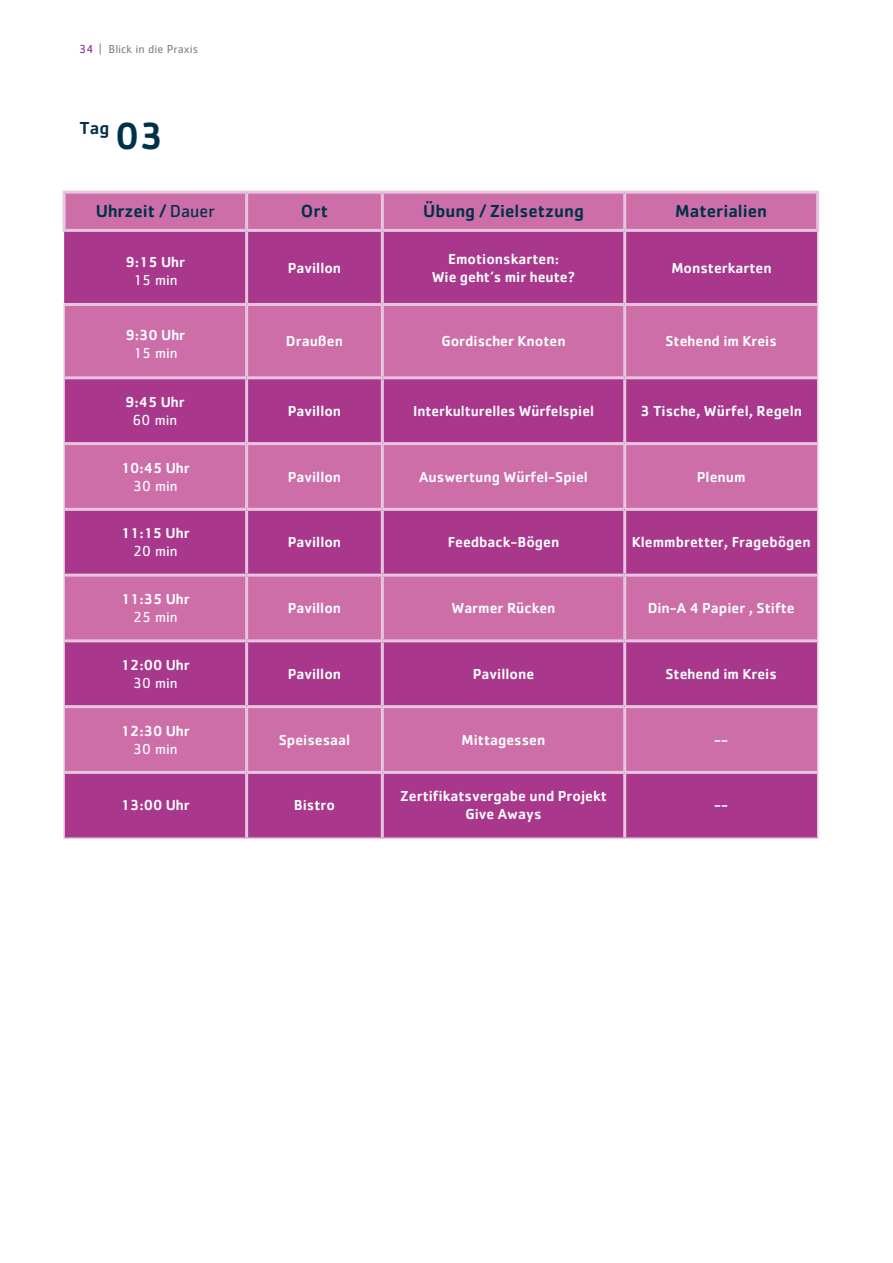
<style>
.page{position:relative;width:893px;height:1263px;background:#fff}
.page>*{position:absolute;margin:0;border:0;box-sizing:border-box;transform-origin:0 0}
.t1{font:500 18px "Cachet Std";color:#00314a}
.t2{font:500 15px/18px "Cachet Std";color:#fff;text-align:center}
.t3{font:15px "Cachet Std";color:#fff}
.t4{font:12px "Cachet Std";color:#878787}
.s1{color:#863399}
.s2{font-size:39px}
.s3{font-weight:400}
</style>
<div class="page">
<div style="left:66px;top:194px;width:750px;height:35px;background:#ce6ea9"></div>
<svg style="left:64px;top:232px;width:753px;height:605px;background:#b95099"></svg>
<hr style="left:381px;top:232px;width:3px;height:71px;background:#e7c5df">
<hr style="left:623px;top:232px;width:3px;height:71px;background:#e7c5df">
<hr style="left:63px;top:303px;width:184px;height:3px;background:#e7c5df">
<hr style="left:247px;top:303px;width:135px;height:3px;background:#e7c5df">
<hr style="left:245px;top:306px;width:3px;height:70px;background:#e7c5df">
<hr style="left:382px;top:303px;width:243px;height:3px;background:#e7c5df">
<hr style="left:381px;top:306px;width:3px;height:70px;background:#e7c5df">
<hr style="left:625px;top:303px;width:193px;height:3px;background:#e7c5df">
<hr style="left:623px;top:306px;width:3px;height:70px;background:#e7c5df">
<hr style="left:63px;top:376px;width:184px;height:3px;background:#e7c5df">
<hr style="left:247px;top:376px;width:135px;height:3px;background:#e7c5df">
<hr style="left:245px;top:379px;width:3px;height:63px;background:#e7c5df">
<hr style="left:382px;top:376px;width:243px;height:3px;background:#e7c5df">
<hr style="left:381px;top:379px;width:3px;height:63px;background:#e7c5df">
<hr style="left:625px;top:376px;width:193px;height:3px;background:#e7c5df">
<hr style="left:623px;top:379px;width:3px;height:63px;background:#e7c5df">
<hr style="left:63px;top:442px;width:184px;height:3px;background:#e7c5df">
<hr style="left:247px;top:442px;width:135px;height:3px;background:#e7c5df">
<hr style="left:245px;top:445px;width:3px;height:63px;background:#e7c5df">
<hr style="left:382px;top:442px;width:243px;height:3px;background:#e7c5df">
<hr style="left:381px;top:445px;width:3px;height:63px;background:#e7c5df">
<hr style="left:625px;top:442px;width:193px;height:3px;background:#e7c5df">
<hr style="left:623px;top:445px;width:3px;height:63px;background:#e7c5df">
<hr style="left:63px;top:508px;width:184px;height:3px;background:#e7c5df">
<hr style="left:247px;top:508px;width:135px;height:3px;background:#e7c5df">
<hr style="left:245px;top:511px;width:3px;height:63px;background:#e7c5df">
<hr style="left:382px;top:508px;width:243px;height:3px;background:#e7c5df">
<hr style="left:381px;top:511px;width:3px;height:63px;background:#e7c5df">
<hr style="left:625px;top:508px;width:193px;height:3px;background:#e7c5df">
<hr style="left:623px;top:511px;width:3px;height:63px;background:#e7c5df">
<hr style="left:63px;top:574px;width:184px;height:3px;background:#e7c5df">
<hr style="left:247px;top:574px;width:135px;height:3px;background:#e7c5df">
<hr style="left:245px;top:577px;width:3px;height:62px;background:#e7c5df">
<hr style="left:382px;top:574px;width:243px;height:3px;background:#e7c5df">
<hr style="left:381px;top:577px;width:3px;height:62px;background:#e7c5df">
<hr style="left:625px;top:574px;width:193px;height:3px;background:#e7c5df">
<hr style="left:623px;top:577px;width:3px;height:62px;background:#e7c5df">
<hr style="left:63px;top:639px;width:184px;height:3px;background:#e7c5df">
<hr style="left:247px;top:639px;width:135px;height:3px;background:#e7c5df">
<hr style="left:245px;top:642px;width:3px;height:63px;background:#e7c5df">
<hr style="left:382px;top:639px;width:243px;height:3px;background:#e7c5df">
<hr style="left:381px;top:642px;width:3px;height:63px;background:#e7c5df">
<hr style="left:625px;top:639px;width:193px;height:3px;background:#e7c5df">
<hr style="left:623px;top:642px;width:3px;height:63px;background:#e7c5df">
<hr style="left:63px;top:705px;width:184px;height:3px;background:#e7c5df">
<hr style="left:247px;top:705px;width:135px;height:3px;background:#e7c5df">
<hr style="left:245px;top:708px;width:3px;height:63px;background:#e7c5df">
<hr style="left:382px;top:705px;width:243px;height:3px;background:#e7c5df">
<hr style="left:381px;top:708px;width:3px;height:63px;background:#e7c5df">
<hr style="left:625px;top:705px;width:193px;height:3px;background:#e7c5df">
<hr style="left:623px;top:708px;width:3px;height:63px;background:#e7c5df">
<hr style="left:63px;top:771px;width:184px;height:3px;background:#e7c5df">
<hr style="left:247px;top:771px;width:135px;height:3px;background:#e7c5df">
<hr style="left:245px;top:774px;width:3px;height:63px;background:#e7c5df">
<hr style="left:382px;top:771px;width:243px;height:3px;background:#e7c5df">
<hr style="left:381px;top:774px;width:3px;height:63px;background:#e7c5df">
<hr style="left:625px;top:771px;width:193px;height:3px;background:#e7c5df">
<hr style="left:623px;top:774px;width:3px;height:63px;background:#e7c5df">
<hr style="left:817px;top:232px;width:1px;height:71px;background:#e7c5df">
<hr style="left:63px;top:306px;width:2px;height:70px;background:#e7c5df">
<hr style="left:817px;top:306px;width:1px;height:70px;background:#e7c5df">
<hr style="left:63px;top:379px;width:2px;height:63px;background:#e7c5df">
<hr style="left:817px;top:379px;width:1px;height:63px;background:#e7c5df">
<hr style="left:63px;top:445px;width:2px;height:63px;background:#e7c5df">
<hr style="left:817px;top:445px;width:1px;height:63px;background:#e7c5df">
<hr style="left:63px;top:511px;width:2px;height:63px;background:#e7c5df">
<hr style="left:817px;top:511px;width:1px;height:63px;background:#e7c5df">
<hr style="left:63px;top:577px;width:2px;height:62px;background:#e7c5df">
<hr style="left:817px;top:577px;width:1px;height:62px;background:#e7c5df">
<hr style="left:63px;top:642px;width:2px;height:63px;background:#e7c5df">
<hr style="left:817px;top:642px;width:1px;height:63px;background:#e7c5df">
<hr style="left:63px;top:708px;width:2px;height:63px;background:#e7c5df">
<hr style="left:817px;top:708px;width:1px;height:63px;background:#e7c5df">
<hr style="left:63px;top:774px;width:2px;height:63px;background:#e7c5df">
<hr style="left:817px;top:774px;width:1px;height:63px;background:#e7c5df">
<hr style="left:63px;top:837px;width:184px;height:2px;background:#e7c5df">
<hr style="left:247px;top:837px;width:135px;height:2px;background:#e7c5df">
<hr style="left:382px;top:837px;width:243px;height:2px;background:#e7c5df">
<hr style="left:625px;top:837px;width:193px;height:2px;background:#e7c5df">
<hr style="left:245px;top:232px;width:3px;height:71px;background:#e7c5df">
<hr style="left:63px;top:191px;width:184px;height:3px;background:#e7c5df">
<hr style="left:63px;top:194px;width:3px;height:35px;background:#e7c5df">
<hr style="left:63px;top:229px;width:184px;height:3px;background:#e7c5df">
<hr style="left:247px;top:191px;width:135px;height:3px;background:#e7c5df">
<hr style="left:245px;top:194px;width:3px;height:35px;background:#e7c5df">
<hr style="left:247px;top:229px;width:135px;height:3px;background:#e7c5df">
<hr style="left:382px;top:191px;width:243px;height:3px;background:#e7c5df">
<hr style="left:381px;top:194px;width:3px;height:35px;background:#e7c5df">
<hr style="left:382px;top:229px;width:243px;height:3px;background:#e7c5df">
<hr style="left:625px;top:191px;width:194px;height:3px;background:#e7c5df">
<hr style="left:623px;top:194px;width:3px;height:35px;background:#e7c5df">
<hr style="left:816px;top:194px;width:3px;height:35px;background:#e7c5df">
<hr style="left:625px;top:229px;width:194px;height:3px;background:#e7c5df">
<p class="t4" style="left:79px;top:42px;width:120px"><span class="s1">34</span> | Blick in die Praxis</p>
<p class="t1" style="left:80px;top:117px;width:86px">Tag <span class="s2">03</span></p>
<p class="t1" style="left:96px;top:200px;width:121px">Uhrzeit / <span class="s3">Dauer</span></p>
<p class="t1" style="left:301px;top:200px;width:29px">Ort</p>
<p class="t1" style="left:423px;top:200px;width:162px">Übung / Zielsetzung</p>
<p class="t1" style="left:675px;top:200px;width:93px">Materialien</p>
<p class="t2" style="left:126px;top:253px;width:61px">9:15 Uhr</p>
<p class="t3" style="left:133px;top:271px;width:46px">15 min</p>
<p class="t2" style="left:288px;top:258px;width:55px">Pavillon</p>
<p class="t2" style="left:432px;top:249px;width:145px">Emotionskarten:<br>Wie geht’s mir heute?</p>
<p class="t2" style="left:671px;top:258px;width:102px">Monsterkarten</p>
<p class="t2" style="left:126px;top:326px;width:61px">9:30 Uhr</p>
<p class="t3" style="left:133px;top:345px;width:46px">15 min</p>
<p class="t2" style="left:125px;top:392px;width:61px">9:45 Uhr</p>
<p class="t3" style="left:133px;top:411px;width:46px">60 min</p>
<p class="t2" style="left:121px;top:458px;width:70px">10:45 Uhr</p>
<p class="t3" style="left:133px;top:477px;width:46px">30 min</p>
<p class="t2" style="left:121px;top:524px;width:70px">11:15 Uhr</p>
<p class="t3" style="left:133px;top:543px;width:46px">20 min</p>
<p class="t2" style="left:121px;top:590px;width:70px">11:35 Uhr</p>
<p class="t3" style="left:133px;top:608px;width:46px">25 min</p>
<p class="t2" style="left:121px;top:655px;width:70px">12:00 Uhr</p>
<p class="t3" style="left:133px;top:674px;width:46px">30 min</p>
<p class="t2" style="left:121px;top:721px;width:70px">12:30 Uhr</p>
<p class="t3" style="left:133px;top:740px;width:46px">30 min</p>
<p class="t2" style="left:286px;top:332px;width:59px">Draußen</p>
<p class="t2" style="left:441px;top:332px;width:126px">Gordischer Knoten</p>
<p class="t2" style="left:665px;top:332px;width:113px">Stehend im Kreis</p>
<p class="t2" style="left:288px;top:401px;width:55px">Pavillon</p>
<p class="t2" style="left:413px;top:401px;width:182px">Interkulturelles Würfelspiel</p>
<p class="t2" style="left:640px;top:401px;width:163px">3 Tische, Würfel, Regeln</p>
<p class="t2" style="left:288px;top:467px;width:55px">Pavillon</p>
<p class="t2" style="left:419px;top:467px;width:170px">Auswertung Würfel-Spiel</p>
<p class="t2" style="left:697px;top:467px;width:50px">Plenum</p>
<p class="t2" style="left:288px;top:533px;width:55px">Pavillon</p>
<p class="t2" style="left:448px;top:533px;width:113px">Feedback-Bögen</p>
<p class="t2" style="left:632px;top:533px;width:180px">Klemmbretter, Fragebögen</p>
<p class="t2" style="left:288px;top:599px;width:55px">Pavillon</p>
<p class="t2" style="left:451px;top:599px;width:106px">Warmer Rücken</p>
<p class="t2" style="left:648px;top:599px;width:148px">Din-A 4 Papier , Stifte</p>
<p class="t2" style="left:288px;top:664px;width:55px">Pavillon</p>
<p class="t2" style="left:473px;top:664px;width:63px">Pavillone</p>
<p class="t2" style="left:665px;top:664px;width:113px">Stehend im Kreis</p>
<p class="t2" style="left:279px;top:730px;width:73px">Speisesaal</p>
<p class="t2" style="left:462px;top:730px;width:85px">Mittagessen</p>
<p class="t2" style="left:714px;top:730px;width:15px">--</p>
<p class="t2" style="left:121px;top:796px;width:70px">13:00 Uhr</p>
<p class="t2" style="left:294px;top:796px;width:43px">Bistro</p>
<p class="t2" style="left:400px;top:787px;width:208px">Zertifikatsvergabe und Projekt<br>Give Aways</p>
<p class="t2" style="left:714px;top:796px;width:15px">--</p>
</div>
